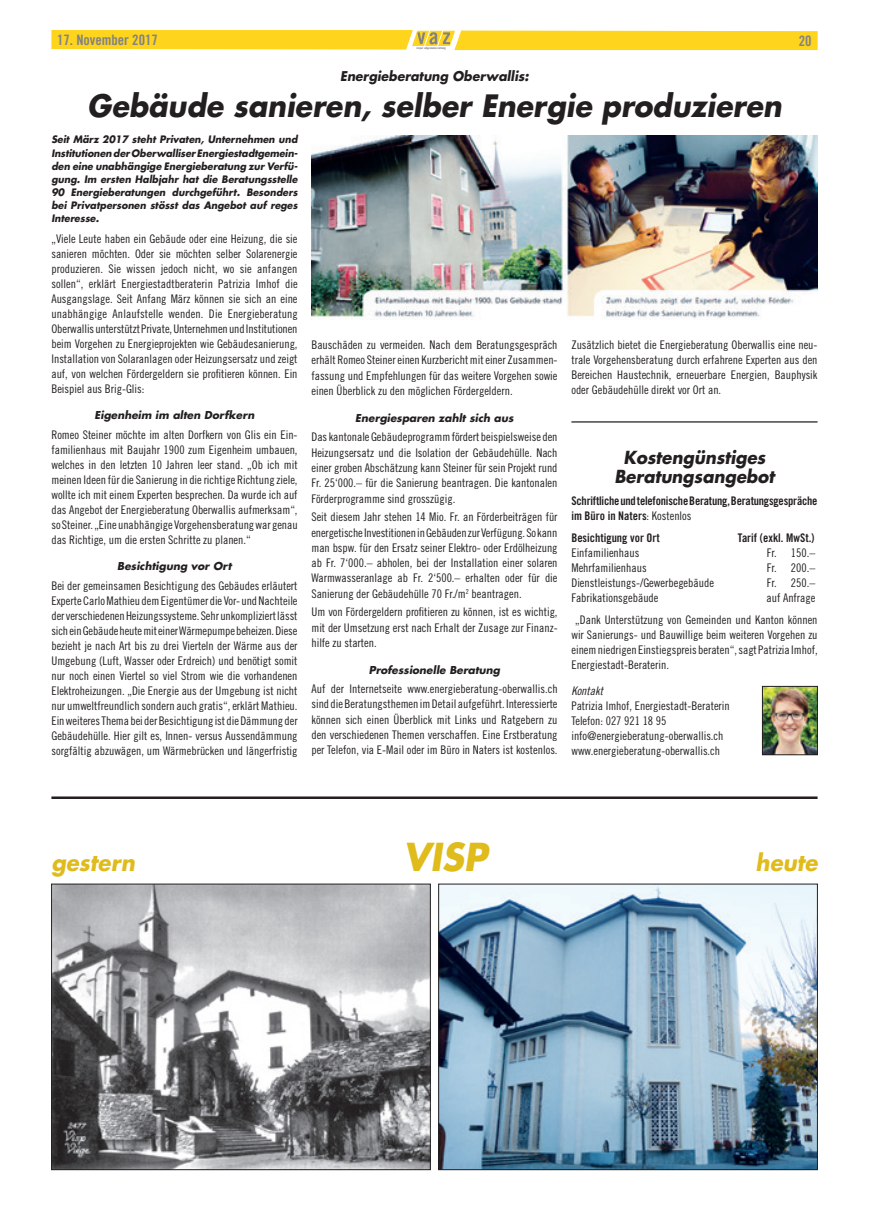
<style>
.page{position:relative;width:869px;height:1223px;background:#fff}
.page>*{position:absolute;margin:0;border:0;box-sizing:border-box;transform-origin:0 0}
.t1{font:italic 700 37.5px "Futura";color:#e0bb1c;scale:.95 1}
.t2{font:italic 700 30px "Futura";color:#231f20;scale:.95 1}
.t3{font:italic 700 22.5px "Futura";color:#e0bb1c;scale:.95 1}
.t4{font:italic 700 17.5px/18.8px "Futura";color:#231f20;text-align:center;scale:.95 1}
.t5{font:14.38px "Trade Gothic Bold Cond Twenty";color:#808285}
.t6{font:italic 700 13.12px "Futura";color:#231f20;scale:.95 1}
.t7{font:11.88px/15px "Trade Gothic Cond Eighteen";color:#231f20;text-align:justify}
.t8{font:11.88px/15px "Trade Gothic Bold Cond Twenty";letter-spacing:-.015em;color:#231f20}
.t9{font:11.88px "Trade Gothic Cond Eighteen Obl";color:#231f20}
.t10{font:italic 700 10.62px "Futura";color:#231f20}
.t11{font:italic 700 10px/13.1px "Futura";color:#231f20;text-align:justify;scale:.95 1}
.t12{font:2.88px "Trade Gothic Bold Cond Twenty";letter-spacing:.025em;color:#686869}
.s1{font-family:"Trade Gothic Cond Eighteen"}
</style>
<div class="page">
<svg style="left:52px;top:30px;width:765px;height:20px;background:#fcd52c"></svg>
<img style="left:311px;top:135px;width:506px;height:184px">
<img style="left:764px;top:688px;width:51px;height:65px">
<div style="left:762px;top:686px;width:55px;height:69px;border:1px solid #231f20"></div>
<hr style="left:571px;top:421px;width:246px;height:1px;background:#231f20">
<img style="left:440px;top:886px;width:375px;height:281px">
<div style="left:438px;top:884px;width:379px;height:285px;border:1px solid #231f20"></div>
<hr style="left:51px;top:796px;width:766px;height:3px;background:#231f20">
<img style="left:53px;top:886px;width:375px;height:281px">
<div style="left:51px;top:884px;width:379px;height:285px;border:1px solid #231f20"></div>
<p class="t5" style="left:57px;top:31px;width:102px">17. November 2017</p>
<p class="t5" style="left:798px;top:32px;width:14px">20</p>
<p class="t6" style="left:340px;top:67px;width:200px">Energieberatung Oberwallis:</p>
<h2 class="t2" style="left:87px;top:85px;width:732px">Gebäude sanieren, selber Energie produzieren</h2>
<p class="t12" style="left:416px;top:46px;width:31px">visper allgemeine zeitung</p>
<p class="t11" style="left:51px;top:133px;width:260px">Seit März 2017 steht Privaten, Unternehmen und Institutionen der Oberwalliser Energiestadtgemein&shy;den eine unabhängige Energieberatung zur Verfü&shy;gung. Im ersten Halbjahr hat die Beratungsstelle 90 Energieberatungen durchgeführt. Besonders bei Privatpersonen stösst das Angebot auf reges Interesse.</p>
<p class="t7" style="left:51px;top:231px;width:248px">„Viele Leute haben ein Gebäude oder eine Heizung, die sie sanieren möchten. Oder sie möchten selber Solarenergie produzieren. Sie wissen jedoch nicht, wo sie anfangen sollen“, erklärt Energiestadtberaterin Patrizia Imhof die Ausgangslage. Seit Anfang März können sie sich an eine unabhängige Anlaufstelle wenden. Die Energieberatung Oberwallis unterstützt Private, Unternehmen und Institutionen beim Vorgehen zu Energieprojekten wie Gebäudesanierung, Installation von Solaranlagen oder Heizungsersatz und zeigt auf, von welchen Fördergeldern sie profitieren können. Ein Beispiel aus Brig-Glis:</p>
<p class="t10" style="left:95px;top:408px;width:161px">Eigenheim im alten Dorfkern</p>
<p class="t7" style="left:51px;top:427px;width:248px">Romeo Steiner möchte im alten Dorfkern von Glis ein Ein&shy;familienhaus mit Baujahr 1900 zum Eigenheim umbauen, welches in den letzten 10 Jahren leer stand. „Ob ich mit meinen Ideen für die Sanierung in die richtige Richtung ziele, wollte ich mit einem Experten besprechen. Da wurde ich auf das Angebot der Energieberatung Oberwallis aufmerksam“, so Steiner. „Eine unabhängige Vorgehensberatung war genau das Richtige, um die ersten Schritte zu planen.“</p>
<p class="t10" style="left:117px;top:559px;width:116px">Besichtigung vor Ort</p>
<p class="t7" style="left:51px;top:577px;width:247px">Bei der gemeinsamen Besichtigung des Gebäudes erläutert Experte Carlo Mathieu dem Eigentümer die Vor- und Nachteile der verschiedenen Heizungssysteme. Sehr unkompliziert lässt sich ein Gebäude heute mit einer Wärmepumpe beheizen. Diese bezieht je nach Art bis zu drei Vierteln der Wärme aus der Umgebung (Luft, Wasser oder Erdreich) und benötigt somit nur noch einen Viertel so viel Strom wie die vorhandenen Elektroheizungen. „Die Energie aus der Umgebung ist nicht nur umweltfreundlich sondern auch gratis“, erklärt Mathieu.<br>Ein weiteres Thema bei der Besichtigung ist die Dämmung der Gebäudehülle. Hier gilt es, Innen- versus Aussendämmung sorgfältig abzuwägen, um Wärmebrücken und längerfristig</p>
<p class="t7" style="left:311px;top:336px;width:247px;line-height:15.5px">Bauschäden zu vermeiden. Nach dem Beratungsgespräch erhält Romeo Steiner einen Kurzbericht mit einer Zusammen&shy;fassung und Empfehlungen für das weitere Vorgehen sowie einen Überblick zu den möglichen Fördergeldern.</p>
<p class="t10" style="left:355px;top:410px;width:160px">Energiesparen zahlt sich aus</p>
<p class="t7" style="left:311px;top:429px;width:247px">Das kantonale Gebäudeprogramm fördert beispielsweise den Heizungsersatz und die Isolation der Gebäudehülle. Nach einer groben Abschätzung kann Steiner für sein Projekt rund Fr. 25‘000.– für die Sanierung beantragen. Die kantonalen Förderprogramme sind grosszügig.</p>
<p class="t7" style="left:311px;top:509px;width:247px">Seit diesem Jahr stehen 14 Mio. Fr. an Förderbeiträgen für energetische Investitionen in Gebäuden zur Verfügung. So kann man bspw. für den Ersatz seiner Elektro- oder Erdölheizung ab Fr. 7‘000.– abholen, bei der Installation einer solaren Warmwasseranlage ab Fr. 2‘500.– erhalten oder für die Sanierung der Gebäudehülle 70 Fr./m<sup>2</sup> beantragen.</p>
<p class="t7" style="left:311px;top:604px;width:247px">Um von Fördergeldern profitieren zu können, ist es wichtig, mit der Umsetzung erst nach Erhalt der Zusage zur Finanz&shy;hilfe zu starten.</p>
<p class="t10" style="left:368px;top:662px;width:133px">Professionelle Beratung</p>
<p class="t7" style="left:311px;top:681px;width:248px">Auf der Internetseite www.energieberatung-oberwallis.ch sind die Beratungsthemen im Detail aufgeführt. Interessierte können sich einen Überblick mit Links und Ratgebern zu den verschiedenen Themen verschaffen. Eine Erstberatung per Telefon, via E-Mail oder im Büro in Naters ist kostenlos.</p>
<p class="t7" style="left:571px;top:337px;width:247px">Zusätzlich bietet die Energieberatung Oberwallis eine neu&shy;trale Vorgehensberatung durch erfahrene Experten aus den Bereichen Haustechnik, erneuerbare Energien, Bauphysik oder Gebäudehülle direkt vor Ort an.</p>
<h3 class="t4" style="left:614px;top:448px;width:170px">Kostengünstiges<br>Beratungsangebot</h3>
<p class="t8" style="left:571px;top:493px;width:247px">Schriftliche und telefonische Beratung, Beratungsgespräche im Büro in Naters<span class="s1">: Kostenlos</span></p>
<p class="t8" style="left:571px;top:530px;width:90px">Besichtigung vor Ort</p>
<p class="t8" style="left:737px;top:530px;width:78px">Tarif (exkl. MwSt.)</p>
<p class="t7" style="left:571px;top:545px;width:69px">Einfamilienhaus</p>
<p class="t7" style="left:766px;top:545px;width:50px">Fr. 150.–</p>
<p class="t7" style="left:571px;top:560px;width:77px">Mehrfamilienhaus</p>
<p class="t7" style="left:766px;top:560px;width:50px">Fr. 200.–</p>
<p class="t7" style="left:571px;top:575px;width:144px">Dienstleistungs-/Gewerbegebäude</p>
<p class="t7" style="left:766px;top:575px;width:50px">Fr. 250.–</p>
<p class="t7" style="left:571px;top:590px;width:89px">Fabrikationsgebäude</p>
<p class="t7" style="left:575px;top:586px;width:244px;line-height:22.1px;text-align:right">auf Anfrage<br>„Dank Unterstützung von Gemeinden und Kanton können</p>
<p class="t7" style="left:571px;top:627px;width:247px">wir Sanierungs- und Bauwillige beim weiteren Vorgehen zu einem niedrigen Einstiegspreis beraten“, sagt Patrizia Imhof, Energiestadt-Beraterin.</p>
<p class="t9" style="left:571px;top:683px;width:33px">Kontakt</p>
<p class="t7" style="left:571px;top:698px;width:160px;text-align:left">Patrizia Imhof, Energiestadt-Beraterin Telefon: 027 921 18 95 info@energieberatung-oberwallis.ch www.energieberatung-oberwallis.ch</p>
<h3 class="t3" style="left:51px;top:846px;width:89px">gestern</h3>
<h1 class="t1" style="left:403px;top:830px;width:90px">VISP</h1>
<h3 class="t3" style="left:755px;top:846px;width:67px">heute</h3>
</div>
